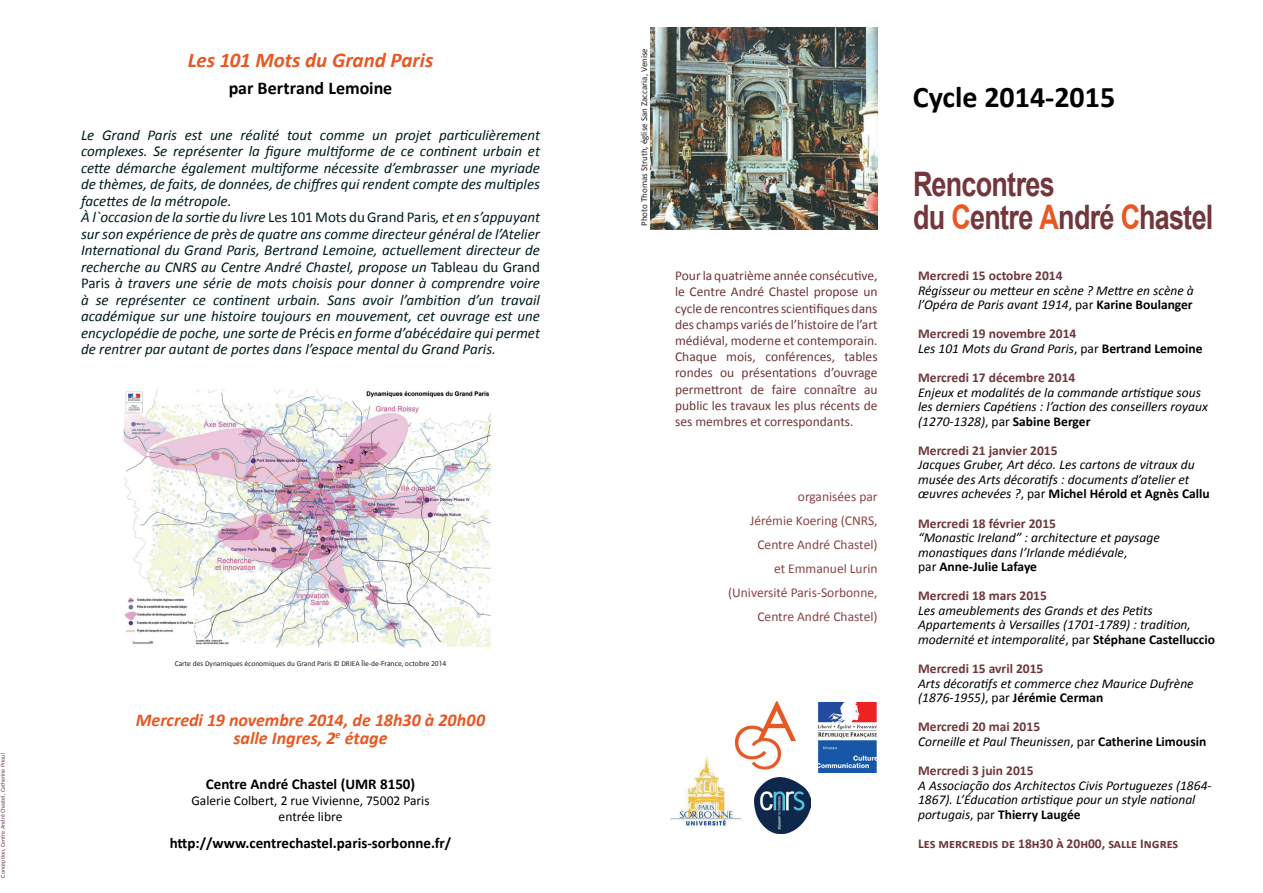
<style>
.page{position:relative;width:1263px;height:893px;background:#fff}
.page>*{position:absolute;margin:0;border:0;box-sizing:border-box;transform-origin:0 0}
.t1{font:700 33.75px/32.4px "Arial";letter-spacing:-.03em;color:#72363b;scale:.8 1}
.t2{font:700 30px "Calibri";color:#000}
.t3{font:italic 700 21px "Calibri";letter-spacing:-.005em;color:#e95723}
.t4{font:italic 700 18px/18px "Calibri";color:#e95723;text-align:center}
.t5{font:700 18px "Calibri";color:#000}
.t6{font:italic 15px/16.5px "Calibri";color:#011c1d}
.t7{font:700 15px "Calibri";color:#000101}
.t8{font:italic 13.5px/14.5px "Calibri";color:#020001}
.t9{font:13.5px/16.2px "Calibri";color:#6f3439;text-align:justify}
.t10{font:700 13.5px/14.5px "Calibri";color:#6f373c}
.t11{font:13.5px/24px "Calibri";color:#8b4344;text-align:right}
.t12{font:13.5px/16.2px "Calibri";color:#000101;text-align:center}
.t13{font:9px "Calibri";color:#231f20}
.t14{font:7.5px "Calibri";color:#231f20}
.t15{font:6px "Calibri";color:#6f3439}
.s1{font-style:normal}
.s2{font-family:"Myriad Pro"}
.s3{color:#e95723}
.s4{font-weight:700;font-style:normal}
.s5{font-weight:400;font-style:italic;color:#020001}
.s6{font-weight:400;color:#020001}
.s7{color:#020001}
.s8{font-weight:700;font-style:normal;color:#6f373c}
</style>
<div class="page">
<img style="left:123px;top:389px;width:368px;height:259px">
<img style="left:755px;top:778px;width:55px;height:55px">
<img style="left:669px;top:755px;width:73px;height:71px">
<img style="left:650px;top:27px;width:228px;height:202px">
<img style="left:817px;top:703px;width:60px;height:70px">
<img style="left:736px;top:701px;width:60px;height:68px">
<h3 class="t3" style="left:188px;top:47px;width:247px">Les 101 Mots du Grand Paris</h3>
<p class="t5" style="left:229px;top:77px;width:165px">par Bertrand Lemoine</p>
<p class="t6" style="left:81px;top:126px;width:461px">Le Grand Paris est une réalité tout comme un projet particulièrement complexes. Se représenter la figure multiforme de ce continent urbain et cette démarche également multiforme nécessite d’embrasser une myriade de thèmes, de faits, de données, de chiffres qui rendent compte des multiples facettes de la métropole.<br>à l`occasion de la sortie du livre <span class="s1">Les 101 Mots du Grand Paris</span>, et en s’appuyant sur son expérience de près de quatre ans comme directeur général de l’Atelier International du Grand Paris, Bertrand Lemoine, actuellement directeur de recherche au CNRS au Centre André Chastel, propose un <span class="s1">Tableau du Grand Paris</span> à travers une série de mots choisis pour donner à comprendre voire à se représenter ce continent urbain. Sans avoir l’ambition d’un travail académique sur une histoire toujours en mouvement, cet ouvrage est une encyclopédie de poche, une sorte de <span class="s1">Précis</span> en forme d’abécédaire qui permet de rentrer par autant de portes dans l’espace mental du Grand Paris.</p>
<p class="t15" style="left:-1px;top:878px;width:126px;rotate:-90deg">Conception, Centre André Chastel, Catherine Prioul</p>
<p class="t14" style="left:175px;top:659px;width:273px">Carte des Dynamiques économiques du Grand Paris © DRIEA Île-de-<span class="s2">France, octobre 2014</span></p>
<p class="t4" style="left:136px;top:710px;width:351px">Mercredi 19 novembre 2014, de 18h30 à 20h00 salle Ingres, 2<sup>e</sup> étage</p>
<p class="t7" style="left:206px;top:774px;width:211px">Centre André Chastel (UMR 8150)</p>
<p class="t12" style="left:191px;top:792px;width:240px">Galerie Colbert, 2 rue Vivienne, 75002 Paris entrée libre</p>
<p class="t7" style="left:170px;top:834px;width:283px">http://www.centrechastel.paris-sorbonne.fr/</p>
<p class="t13" style="left:639px;top:226px;width:179px;rotate:-90deg">Photo Thomas Struth, église San Zaccaria, Venise</p>
<p class="t9" style="left:675px;top:267px;width:204px">Pour la quatrième année consécutive, le Centre André Chastel propose un cycle de rencontres scientifiques dans des champs variés de l’histoire de l’art médiéval, moderne et contemporain.<br>Chaque mois, conférences, tables rondes ou présentations d’ouvrage permettront de faire connaître au public les travaux les plus récents de ses membres et correspondants.</p>
<p class="t11" style="left:728px;top:483px;width:151px">organisées par<br>Jérémie Koering (CNRS,<br>Centre André Chastel)<br>et Emmanuel Lurin (Université Paris-Sorbonne,<br>Centre André Chastel)</p>
<h2 class="t2" style="left:913px;top:79px;width:204px">Cycle 2014-2015</h2>
<h1 class="t1" style="left:913px;top:169px;width:377px">Rencontres<br>du <span class="s3">C</span>entre <span class="s3">A</span>ndré <span class="s3">C</span>hastel</h1>
<p class="t10" style="left:918px;top:268px;width:146px">Mercredi 15 octobre 2014</p>
<p class="t8" style="left:918px;top:282px;width:277px">Régisseur ou metteur en scène ? Mettre en scène à l’Opéra de Paris avant 1914<span class="s1">, par</span> <span class="s4">Karine Boulanger</span></p>
<p class="t10" style="left:918px;top:326px;width:286px">Mercredi 19 novembre 2014<br><span class="s5">Les 101 Mots du Grand Paris</span><span class="s6">, par</span> <span class="s7">Bertrand Lemoine</span></p>
<p class="t10" style="left:918px;top:370px;width:159px">Mercredi 17 décembre 2014</p>
<p class="t8" style="left:918px;top:384px;width:291px">Enjeux et modalités de la commande artistique sous les derniers Capétiens : l’action des conseillers royaux (1270-1328)<span class="s1">, par</span> <span class="s4">Sabine Berger</span></p>
<p class="t10" style="left:918px;top:442px;width:141px">Mercredi 21 janvier 2015</p>
<p class="t8" style="left:918px;top:457px;width:293px">Jacques Gruber, Art déco. Les cartons de vitraux du musée des Arts décoratifs : documents d’atelier et œuvres achevées ?<span class="s1">, par</span> <span class="s4">Michel Hérold et Agnès Callu</span></p>
<p class="t10" style="left:918px;top:515px;width:139px">Mercredi 18 février 2015</p>
<p class="t8" style="left:918px;top:530px;width:243px">“Monastic Ireland” : architecture et paysage monastiques dans l’Irlande médiévale<span class="s1">,<br>par</span> <span class="s4">Anne-Julie Lafaye</span></p>
<p class="t10" style="left:918px;top:588px;width:130px">Mercredi 18 mars 2015</p>
<p class="t8" style="left:918px;top:602px;width:298px">Les ameublements des Grands et des Petits<br>Appartements à Versailles (1701-1789) : tradition, modernité et intemporalité<span class="s1">, par</span> <span class="s4">Stéphane Castelluccio</span></p>
<p class="t10" style="left:918px;top:661px;width:127px">Mercredi 15 avril 2015</p>
<p class="t8" style="left:918px;top:675px;width:277px">Arts décoratifs et commerce chez Maurice Dufrène (1876-1955)<span class="s1">, par</span> <span class="s4">Jérémie Cerman</span></p>
<p class="t8" style="left:918px;top:719px;width:290px"><span class="s8">Mercredi 20 mai 2015<br></span>Corneille et Paul Theunissen<span class="s1">, par</span> <span class="s4">Catherine Limousin</span></p>
<p class="t10" style="left:918px;top:763px;width:117px">Mercredi 3 juin 2015</p>
<p class="t8" style="left:918px;top:777px;width:295px">A Associação dos Architectos Civis Portuguezes (1864-<br>1867). L’Éducation artistique pour un style national portugais<span class="s1">, par</span> <span class="s4">Thierry Laugée</span></p>
<p class="t10" style="left:918px;top:835px;width:262px">Les mercredis de 18h30 à 20h00, salle Ingres</p>
</div>
